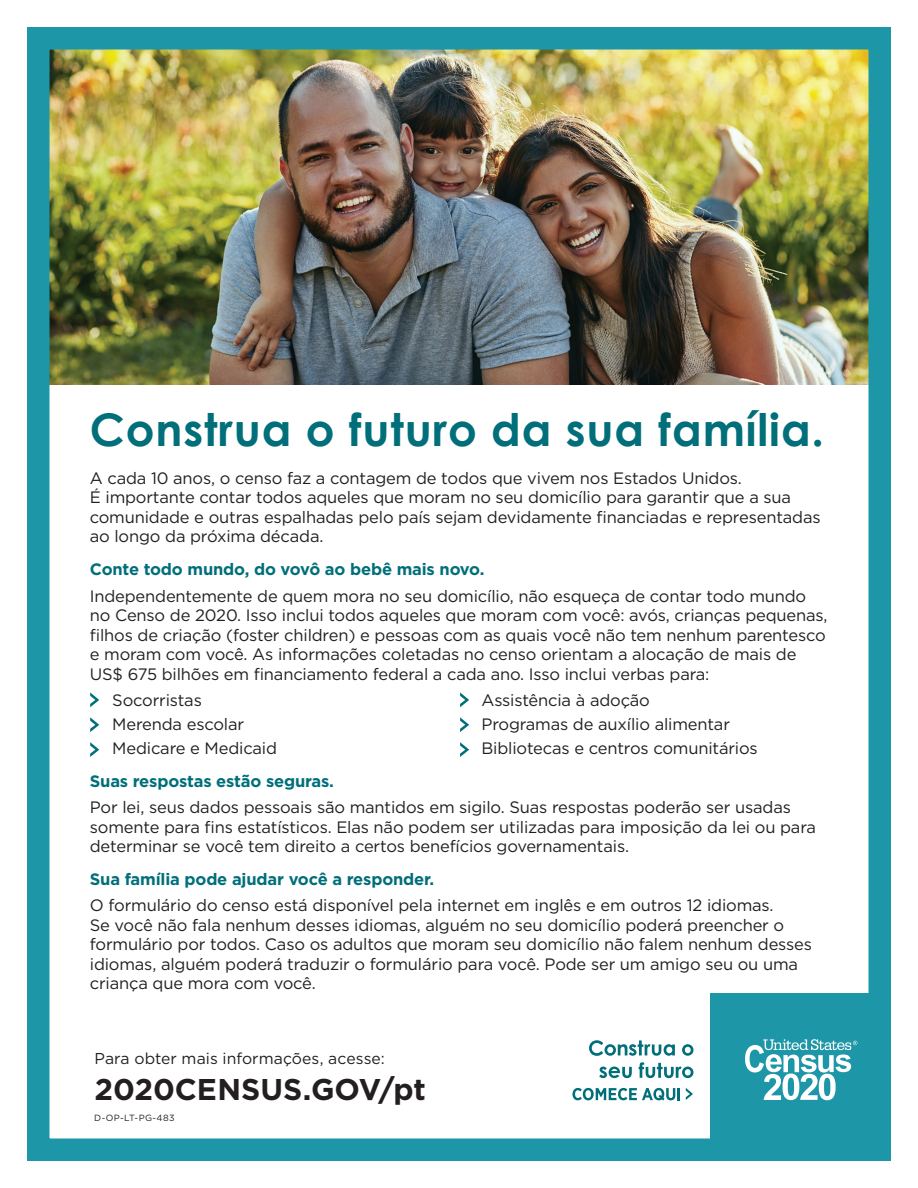
<style>
.page{position:relative;width:918px;height:1188px;background:#fff}
.page>*{position:absolute;margin:0;border:0;box-sizing:border-box;transform-origin:0 0}
.t1{font:700 45px "Century Gothic";letter-spacing:.02em;color:#006f7a}
.t2{font:700 30px "Gotham";color:#231f20}
.Body_Copy{font:16.5px/19.5px "Gotham";letter-spacing:-.01em;color:#231f20}
.t3{font:700 16.5px "Gotham";letter-spacing:-.01em;color:#006f7a}
.t4{font:15.75px "Gotham";letter-spacing:.005em;color:#231f20}
.t5{font:9px "Gotham";letter-spacing:.035em;color:#231f20}
</style>
<div class="page">
<img style="left:50px;top:50px;width:818px;height:334px">
<div style="left:27px;top:27px;width:864px;height:1134px;border:22px solid #1d97a8"></div>
<div style="left:711px;top:994px;width:180px;height:167px;background:#1d97a8"></div>
<svg style="left:589px;top:1040px;width:86px;height:16px"></svg>
<svg style="left:682px;top:1044px;width:11px;height:12px"></svg>
<svg style="left:599px;top:1067px;width:33px;height:11px"></svg>
<svg style="left:639px;top:1062px;width:54px;height:16px"></svg>
<svg style="left:686px;top:1088px;width:7px;height:12px"></svg>
<svg style="left:572px;top:1088px;width:108px;height:13px"></svg>
<svg style="left:745px;top:1039px;width:112px;height:61px"></svg>
<svg style="left:90px;top:692px;width:9px;height:15px"></svg>
<svg style="left:90px;top:717px;width:9px;height:15px"></svg>
<svg style="left:90px;top:742px;width:9px;height:15px"></svg>
<svg style="left:460px;top:692px;width:9px;height:15px"></svg>
<svg style="left:460px;top:717px;width:9px;height:15px"></svg>
<svg style="left:460px;top:742px;width:9px;height:15px"></svg>
<h1 class="t1" style="left:90px;top:395px;width:736px">Construa o futuro da sua família.</h1>
<p class="Body_Copy" style="left:90px;top:468px;width:732px">A cada 10 anos, o censo faz a contagem de todos que vivem nos Estados Unidos.<br>É importante contar todos aqueles que moram no seu domicílio para garantir que a sua comunidade e outras espalhadas pelo país sejam devidamente financiadas e representadas ao longo da próxima década.</p>
<h2 class="t3" style="left:90px;top:559px;width:396px">Conte todo mundo, do vovô ao bebê mais novo.</h2>
<p class="Body_Copy" style="left:90px;top:586px;width:739px">Independentemente de quem mora no seu domicílio, não esqueça de contar todo mundo no Censo de 2020. Isso inclui todos aqueles que moram com você: avós, crianças pequenas, filhos de criação (foster children) e pessoas com as quais você não tem nenhum parentesco e moram com você. As informações coletadas no censo orientam a alocação de mais de US$ 675 bilhões em financiamento federal a cada ano. Isso inclui verbas para:</p>
<p class="Body_Copy" style="left:112px;top:690px;width:91px">Socorristas</p>
<p class="Body_Copy" style="left:112px;top:714px;width:133px">Merenda escolar</p>
<p class="Body_Copy" style="left:112px;top:738px;width:166px">Medicare e Medicaid</p>
<p class="Body_Copy" style="left:482px;top:690px;width:170px">Assistência à adoção</p>
<p class="Body_Copy" style="left:482px;top:714px;width:250px">Programas de auxílio alimentar</p>
<p class="Body_Copy" style="left:482px;top:738px;width:278px">Bibliotecas e centros comunitários</p>
<h2 class="t3" style="left:90px;top:770px;width:246px">Suas respostas estão seguras.</h2>
<p class="Body_Copy" style="left:90px;top:797px;width:728px">Por lei, seus dados pessoais são mantidos em sigilo. Suas respostas poderão ser usadas somente para fins estatísticos. Elas não podem ser utilizadas para imposição da lei ou para determinar se você tem direito a certos benefícios governamentais.</p>
<h2 class="t3" style="left:90px;top:868px;width:346px">Sua família pode ajudar você a responder.</h2>
<p class="Body_Copy" style="left:90px;top:895px;width:724px">O formulário do censo está disponível pela internet em inglês e em outros 12 idiomas.<br>Se você não fala nenhum desses idiomas, alguém no seu domicílio poderá preencher o formulário por todos. Caso os adultos que moram seu domicílio não falem nenhum desses idiomas, alguém poderá traduzir o formulário para você. Pode ser um amigo seu ou uma criança que mora com você.</p>
<p class="t4" style="left:94px;top:1049px;width:292px">Para obter mais informações, acesse:</p>
<p class="t2" style="left:94px;top:1070px;width:333px">2020CENSUS.GOV/pt</p>
<p class="t5" style="left:94px;top:1112px;width:82px">D-OP-LT-PG-483</p>
</div>
